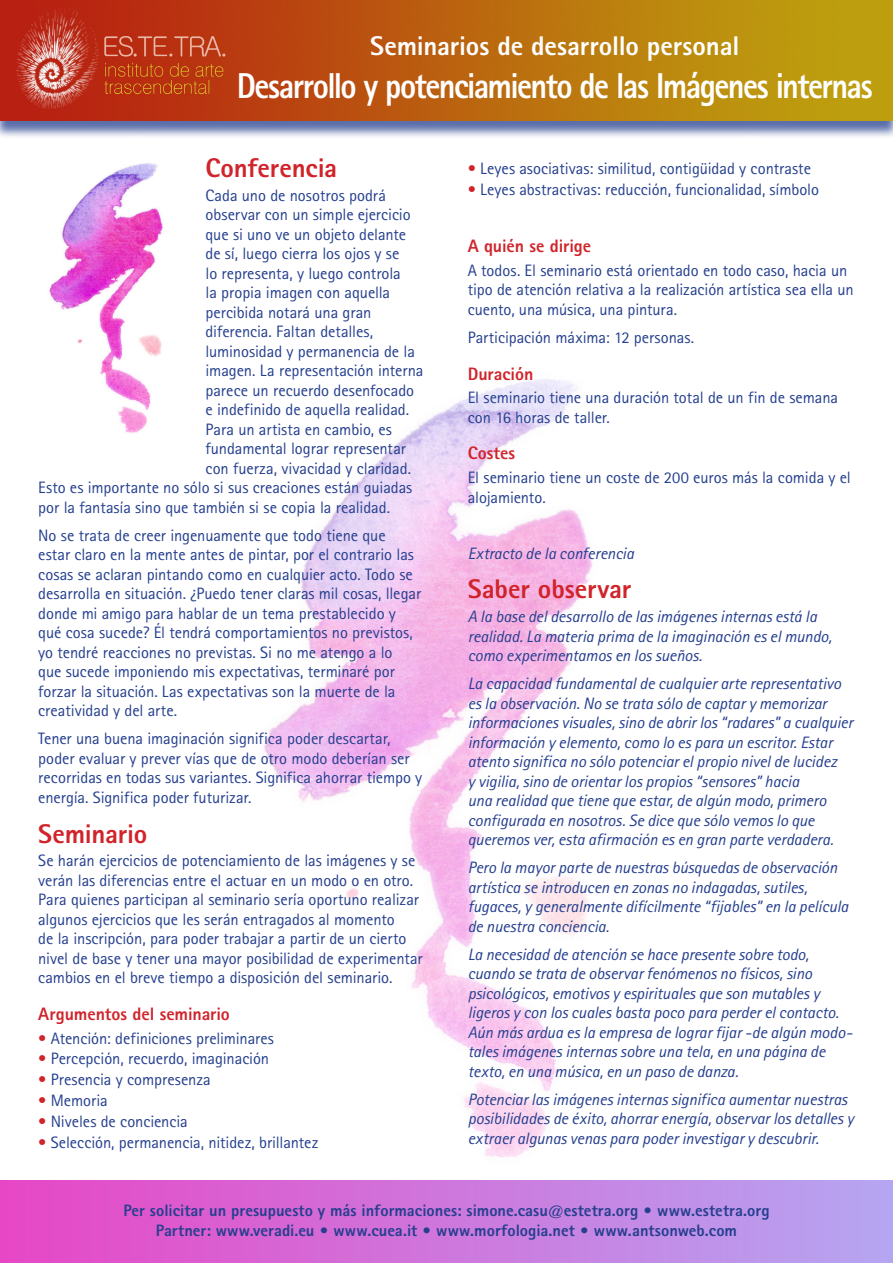
<style>
.page{position:relative;width:893px;height:1263px;background:#fff}
.page>*{position:absolute;margin:0;border:0;box-sizing:border-box;transform-origin:0 0}
.Titolo{font:800 36px "Rotis Sans Serif";letter-spacing:-.05em;color:#fff;scale:.9 1}
.Titolo_3{font:800 27px "Rotis Sans Serif";letter-spacing:-.005em;color:#d1232a}
.Titolo_1{font:800 27px "Rotis Sans Serif";letter-spacing:-.005em;color:#fff}
.Titolo_4{font:800 18px "Rotis Sans Serif";letter-spacing:-.005em;color:#d1232a}
.Normale{font:16.5px/19.5px "Rotis Sans Serif";letter-spacing:-.005em;color:#253f8e}
.Normale-2{font:italic 16.5px/19.5px "Rotis Sans Serif";letter-spacing:-.005em;color:#253f8e}
.Rientro{font:16.5px "Rotis Sans Serif";letter-spacing:-.005em;color:#253f8e}
.Normale-3{font:800 16.5px "Rotis Sans Serif";color:#253f8e}
.s1{color:#d1232a}
</style>
<div class="page">
<img style="left:264px;top:379px;width:329px;height:779px">
<div style="left:0;top:1181px;width:893px;height:82px;background:linear-gradient(to right,#e747c5,#b5a6f2)"></div>
<div style="left:0;top:2px;width:893px;height:137px;background:#253f8e;opacity:.75"></div>
<img style="left:0;top:0;width:893px;height:120px">
<img style="left:49px;top:163px;width:114px;height:270px">
<p class="Titolo_1" style="left:370px;top:28px;width:371px">Seminarios de desarrollo personal</p>
<p class="Titolo" style="left:237px;top:63px;width:708px">Desarrollo y potenciamiento de las Imágenes internas</p>
<p class="Titolo_3" style="left:206px;top:151px;width:133px">Conferencia</p>
<p class="Normale" style="left:206px;top:185px;width:182px">Cada uno de nosotros podrá</p>
<p class="Normale" style="left:206px;top:205px;width:207px">observar con un simple ejercicio</p>
<p class="Normale" style="left:206px;top:224px;width:202px">que si uno ve un objeto delante</p>
<p class="Normale" style="left:206px;top:244px;width:195px">de sí, luego cierra los ojos y se</p>
<p class="Normale" style="left:206px;top:263px;width:197px">lo representa, y luego controla</p>
<p class="Normale" style="left:206px;top:283px;width:186px">la propia imagen con aquella</p>
<p class="Normale" style="left:206px;top:302px;width:168px">percibida notará una gran</p>
<p class="Normale" style="left:206px;top:322px;width:169px">diferencia. Faltan detalles,</p>
<p class="Normale" style="left:206px;top:341px;width:211px">luminosidad y permanencia de la</p>
<p class="Normale" style="left:206px;top:361px;width:219px">imagen. La representación interna</p>
<p class="Normale" style="left:206px;top:380px;width:210px">parece un recuerdo desenfocado</p>
<p class="Normale" style="left:206px;top:400px;width:205px">e indefinido de aquella realidad.</p>
<p class="Normale" style="left:206px;top:419px;width:188px">Para un artista en cambio, es</p>
<p class="Normale" style="left:206px;top:439px;width:202px">fundamental lograr representar</p>
<p class="Normale" style="left:206px;top:458px;width:207px">con fuerza, vivacidad y claridad.</p>
<p class="Normale" style="left:38px;top:478px;width:376px">Esto es importante no sólo si sus creaciones están guiadas</p>
<p class="Normale" style="left:38px;top:497px;width:353px">por la fantasía sino que también si se copia la realidad.</p>
<p class="Normale" style="left:38px;top:525px;width:384px">No se trata de creer ingenuamente que todo tiene que estar claro en la mente antes de pintar, por el contrario las cosas se aclaran pintando como en cualquier acto. Todo se desarrolla en situación. ¿Puedo tener claras mil cosas, llegar donde mi amigo para hablar de un tema prestablecido y qué cosa sucede? Él tendrá comportamientos no previstos, yo tendré reacciones no previstas. Si no me atengo a lo<br>que sucede imponiendo mis expectativas, terminaré por forzar la situación. Las expectativas son la muerte de la creatividad y del arte.</p>
<p class="Normale" style="left:38px;top:729px;width:386px">Tener una buena imaginación significa poder descartar, poder evaluar y prever vías que de otro modo deberían ser recorridas en todas sus variantes. Significa ahorrar tiempo y energía. Significa poder futurizar.</p>
<p class="Titolo_3" style="left:38px;top:816px;width:111px">Seminario</p>
<p class="Normale" style="left:38px;top:851px;width:386px">Se harán ejercicios de potenciamiento de las imágenes y se verán las diferencias entre el actuar en un modo o en otro.<br>Para quienes participan al seminario sería oportuno realizar algunos ejercicios que les serán entragados al momento<br>de la inscripción, para poder trabajar a partir de un cierto nivel de base y tener una mayor posibilidad de experimentar cambios en el breve tiempo a disposición del seminario.</p>
<p class="Titolo_4" style="left:38px;top:1002px;width:193px">Argumentos del seminario</p>
<p class="Rientro" style="left:38px;top:1028px;width:237px"><span class="s1">•</span> Atención: definiciones preliminares</p>
<p class="Rientro" style="left:38px;top:1049px;width:232px"><span class="s1">•</span> Percepción, recuerdo, imaginación</p>
<p class="Rientro" style="left:38px;top:1070px;width:174px"><span class="s1">•</span> Presencia y compresenza</p>
<p class="Rientro" style="left:38px;top:1091px;width:71px"><span class="s1">•</span> Memoria</p>
<p class="Rientro" style="left:38px;top:1111px;width:151px"><span class="s1">•</span> Niveles de conciencia</p>
<p class="Rientro" style="left:38px;top:1132px;width:282px"><span class="s1">•</span> Selección, permanencia, nitidez, brillantez</p>
<p class="Rientro" style="left:468px;top:159px;width:345px"><span class="s1">•</span> Leyes asociativas: similitud, contigüidad y contraste</p>
<p class="Rientro" style="left:468px;top:180px;width:353px"><span class="s1">•</span> Leyes abstractivas: reducción, funcionalidad, símbolo</p>
<p class="Titolo_4" style="left:468px;top:235px;width:125px">A quién se dirige</p>
<p class="Normale" style="left:468px;top:261px;width:387px">A todos. El seminario está orientado en todo caso, hacia un tipo de atención relativa a la realización artística sea ella un cuento, una música, una pintura.</p>
<p class="Normale" style="left:468px;top:328px;width:228px">Participación máxima: 12 personas.</p>
<p class="Titolo_4" style="left:468px;top:362px;width:67px">Duración</p>
<p class="Normale" style="left:468px;top:388px;width:372px">El seminario tiene una duración total de un fin de semana con 16 horas de taller.</p>
<p class="Titolo_4" style="left:468px;top:442px;width:49px">Costes</p>
<p class="Normale" style="left:468px;top:468px;width:385px">El seminario tiene un coste de 200 euros más la comida y el alojamiento.</p>
<p class="Normale-2" style="left:468px;top:543px;width:168px">Extracto de la conferencia</p>
<p class="Titolo_3" style="left:468px;top:572px;width:165px">Saber observar</p>
<p class="Normale-2" style="left:468px;top:607px;width:366px">A la base del desarrollo de las imágenes internas está la realidad. La materia prima de la imaginación es el mundo, como experimentamos en los sueños.</p>
<p class="Normale-2" style="left:468px;top:674px;width:387px">La capacidad fundamental de cualquier arte representativo es la observación. No se trata sólo de captar y memorizar informaciones visuales, sino de abrir los “radares” a cualquier información y elemento, como lo es para un escritor. Estar atento significa no sólo potenciar el propio nivel de lucidez<br>y vigilia, sino de orientar los propios “sensores” hacia<br>una realidad que tiene que estar, de algún modo, primero configurada en nosotros. Se dice que sólo vemos lo que queremos ver, esta afirmación es en gran parte verdadera.</p>
<p class="Normale-2" style="left:468px;top:858px;width:382px">Pero la mayor parte de nuestras búsquedas de observación artística se introducen en zonas no indagadas, sutiles, fugaces, y generalmente difícilmente “fijables” en la película de nuestra conciencia.</p>
<p class="Normale-2" style="left:468px;top:944px;width:386px">La necesidad de atención se hace presente sobre todo, cuando se trata de observar fenómenos no físicos, sino psicológicos, emotivos y espirituales que son mutables y ligeros y con los cuales basta poco para perder el contacto.<br>Aún más ardua es la empresa de lograr fijar -de algún modo&shy;tales imágenes internas sobre una tela, en una página de texto, en una música, en un paso de danza.</p>
<p class="Normale-2" style="left:468px;top:1089px;width:387px">Potenciar las imágenes internas significa aumentar nuestras posibilidades de éxito, ahorrar energía, observar los detalles y extraer algunas venas para poder investigar y descubrir.</p>
<p class="Normale-3" style="left:123px;top:1200px;width:648px">Per solicitar un presupuesto y más informaciones: simone.casu@estetra.org • www.estetra.org</p>
<p class="Normale-3" style="left:156px;top:1220px;width:583px">Partner: www.veradi.eu • www.cuea.it • www.morfologia.net • www.antsonweb.com</p>
</div>
